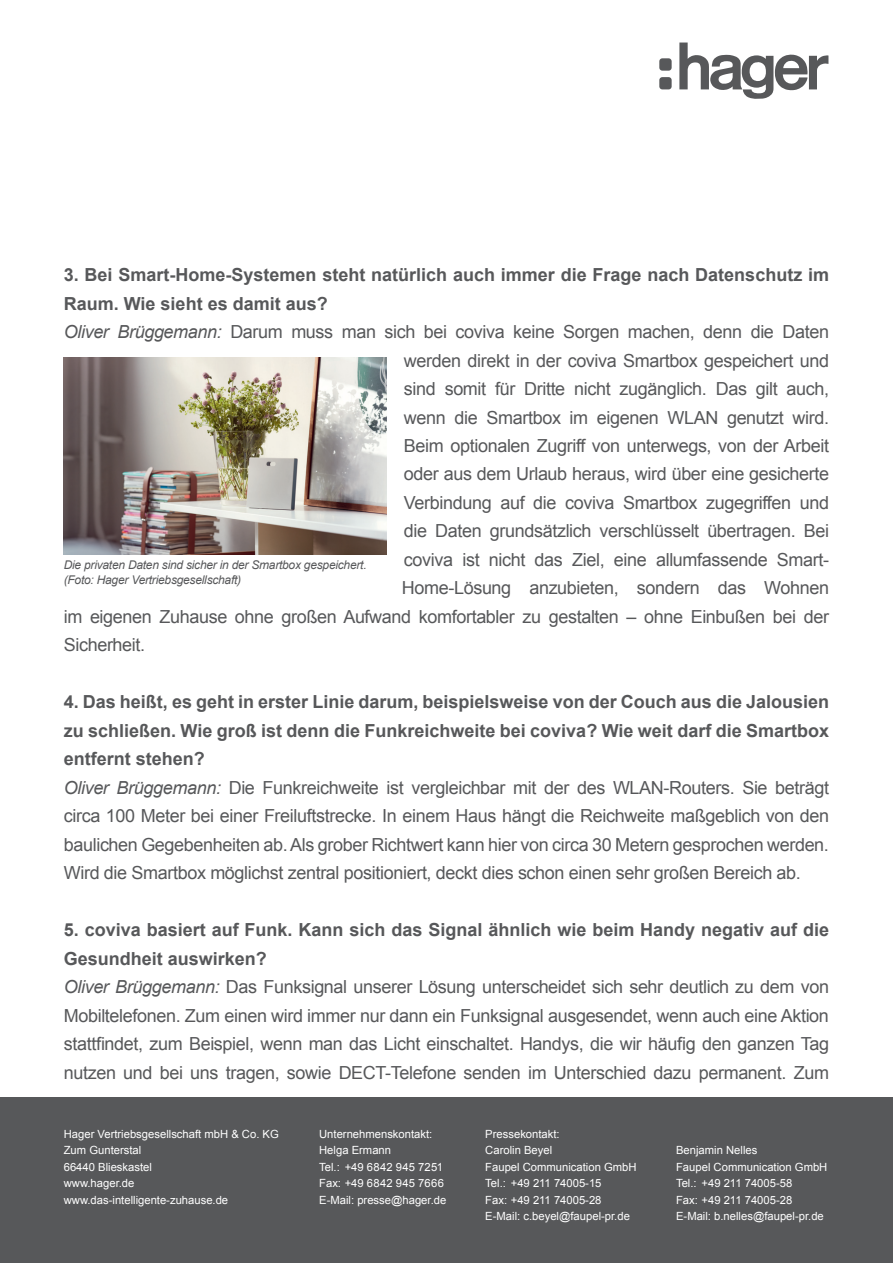
<style>
.page{position:relative;width:893px;height:1263px;background:#fff}
.page>*{position:absolute;margin:0;border:0;box-sizing:border-box;transform-origin:0 0}
.t1{font:18px/28.5px "Arial";letter-spacing:-.02em;color:#57585a}
.t2{font:700 18px "Arial";color:#57585a}
.t3{font:italic 12px/15px "Arial";letter-spacing:-.02em;color:#57585a}
.t4{font:11.25px/16.5px "Arial";color:#fff}
.s1{font-style:italic}
.s2{font-weight:700}
</style>
<div class="page">
<svg style="left:679px;top:43px;width:149px;height:56px"></svg>
<div style="left:659px;top:58px;width:13px;height:13px;background:#57585a;border-radius:3px"></div>
<div style="left:659px;top:77px;width:13px;height:12px;background:#57585a;border-radius:3px"></div>
<div style="left:0;top:1097px;width:893px;height:166px;background:#57585a"></div>
<img style="left:64px;top:357px;width:323px;height:198px">
<p class="t2" style="left:64px;top:263px;width:767px">3. Bei Smart-Home-Systemen steht natürlich auch immer die Frage nach Datenschutz im</p>
<p class="t2" style="left:64px;top:291px;width:265px">Raum. Wie sieht es damit aus?</p>
<p class="t1" style="left:64px;top:318px;width:767px"><span class="s1">Oliver Brüggemann:</span> Darum muss man sich bei coviva keine Sorgen machen, denn die Daten</p>
<p class="t1" style="left:404px;top:346px;width:427px">werden direkt in der coviva Smartbox gespeichert und</p>
<p class="t1" style="left:404px;top:375px;width:427px">sind somit für Dritte nicht zugänglich. Das gilt auch,</p>
<p class="t1" style="left:404px;top:403px;width:427px">wenn die Smartbox im eigenen WLAN genutzt wird.</p>
<p class="t1" style="left:404px;top:432px;width:427px">Beim optionalen Zugriff von unterwegs, von der Arbeit</p>
<p class="t1" style="left:404px;top:460px;width:427px">oder aus dem Urlaub heraus, wird über eine gesicherte</p>
<p class="t1" style="left:404px;top:489px;width:427px">Verbindung auf die coviva Smartbox zugegriffen und</p>
<p class="t1" style="left:404px;top:517px;width:427px">die Daten grundsätzlich verschlüsselt übertragen. Bei</p>
<p class="t1" style="left:404px;top:546px;width:427px">coviva ist nicht das Ziel, eine allumfassende Smart-</p>
<p class="t1" style="left:402px;top:574px;width:429px">Home-Lösung anzubieten, sondern das Wohnen</p>
<p class="t1" style="left:64px;top:603px;width:767px">im eigenen Zuhause ohne großen Aufwand komfortabler zu gestalten – ohne Einbußen bei der</p>
<p class="t1" style="left:64px;top:631px;width:83px">Sicherheit.</p>
<p class="t3" style="left:64px;top:557px;width:304px">Die privaten Daten sind sicher in der Smartbox gespeichert. (Foto: Hager Vertriebsgesellschaft)</p>
<p class="t1" style="left:64px;top:688px;width:767px"><span class="s2">4. Das heißt, es geht in erster Linie darum, beispielsweise von der Couch aus die Jalousien zu schließen. Wie groß ist denn die Funkreichweite bei coviva? Wie weit darf die Smartbox entfernt stehen?<br></span><span class="s1">Oliver Brüggemann:</span> Die Funkreichweite ist vergleichbar mit der des WLAN-Routers. Sie beträgt circa 100 Meter bei einer Freiluftstrecke. In einem Haus hängt die Reichweite maßgeblich von den baulichen Gegebenheiten ab. Als grober Richtwert kann hier von circa 30 Metern gesprochen werden.<br>Wird die Smartbox möglichst zentral positioniert, deckt dies schon einen sehr großen Bereich ab.</p>
<p class="t1" style="left:64px;top:916px;width:767px"><span class="s2">5. coviva basiert auf Funk. Kann sich das Signal ähnlich wie beim Handy negativ auf die Gesundheit auswirken?<br></span><span class="s1">Oliver Brüggemann:</span> Das Funksignal unserer Lösung unterscheidet sich sehr deutlich zu dem von Mobiltelefonen. Zum einen wird immer nur dann ein Funksignal ausgesendet, wenn auch eine Aktion stattfindet, zum Beispiel, wenn man das Licht einschaltet. Handys, die wir häufig den ganzen Tag nutzen und bei uns tragen, sowie DECT-Telefone senden im Unterschied dazu permanent. Zum</p>
<p class="t4" style="left:64px;top:1126px;width:217px">Hager Vertriebsgesellschaft mbH &amp; Co. KG<br>Zum Gunterstal<br>66440 Blieskastel<br>www.hager.de www.das-intelligente-zuhause.de</p>
<p class="t4" style="left:319px;top:1126px;width:129px">Unternehmenskontakt:<br>Helga Ermann<br>Tel.: +49 6842 945 7251<br>Fax: +49 6842 945 7666<br>E-Mail: presse@hager.de</p>
<p class="t4" style="left:485px;top:1126px;width:153px">Pressekontakt:<br>Carolin Beyel<br>Faupel Communication GmbH<br>Tel.: +49 211 74005-15<br>Fax: +49 211 74005-28<br>E-Mail: c.beyel@faupel-pr.de</p>
<p class="t4" style="left:676px;top:1142px;width:153px">Benjamin Nelles<br>Faupel Communication GmbH<br>Tel.: +49 211 74005-58<br>Fax: +49 211 74005-28<br>E-Mail: b.nelles@faupel-pr.de</p>
</div>
